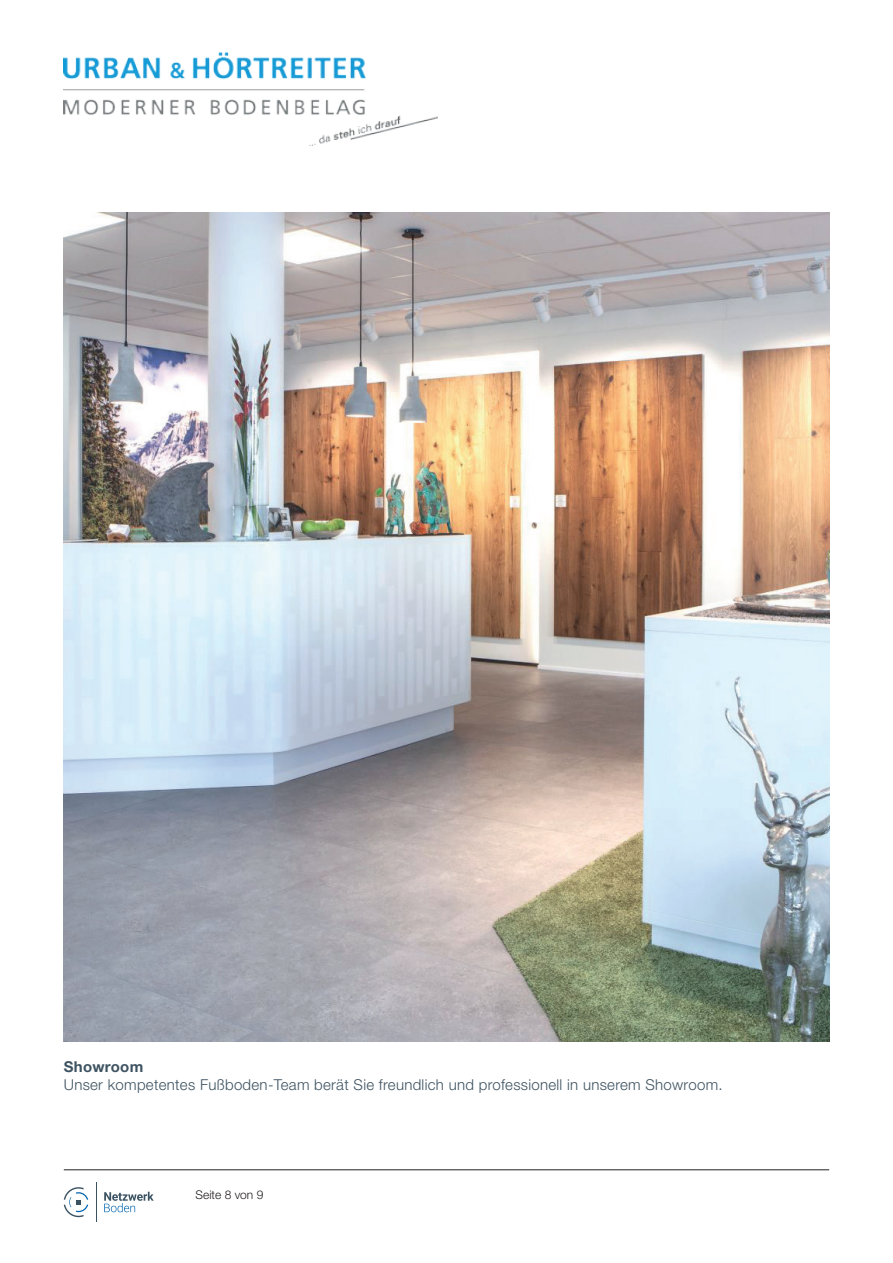
<style>
.page{position:relative;width:893px;height:1263px;background:#fff}
.page>*{position:absolute;margin:0;border:0;box-sizing:border-box;transform-origin:0 0}
.t1{font:300 15px "Helvetica Neue LT Pro";letter-spacing:.02em;color:#3e5361}
.t2{font:700 15px "Helvetica Neue LT Pro";letter-spacing:.02em;color:#3e5361}
.t3{font:300 12px "Helvetica Neue LT Pro";color:#231f20}
</style>
<div class="page">
<svg style="left:104px;top:1192px;width:50px;height:20px"></svg>
<hr style="left:96px;top:1182px;width:1px;height:40px;background:#3a5262">
<svg style="left:64px;top:1187px;width:24px;height:30px"></svg>
<hr style="left:64px;top:1169px;width:765px;height:1px;background:#231f20">
<img style="left:64px;top:52px;width:374px;height:93px">
<img style="left:64px;top:213px;width:765px;height:829px">
<p class="t2" style="left:64px;top:1057px;width:81px">Showroom</p>
<p class="t1" style="left:64px;top:1075px;width:660px">Unser kompetentes Fußboden-Team berät Sie freundlich und professionell in unserem Showroom.</p>
<p class="t3" style="left:196px;top:1188px;width:69px">Seite 8 von 9</p>
</div>
